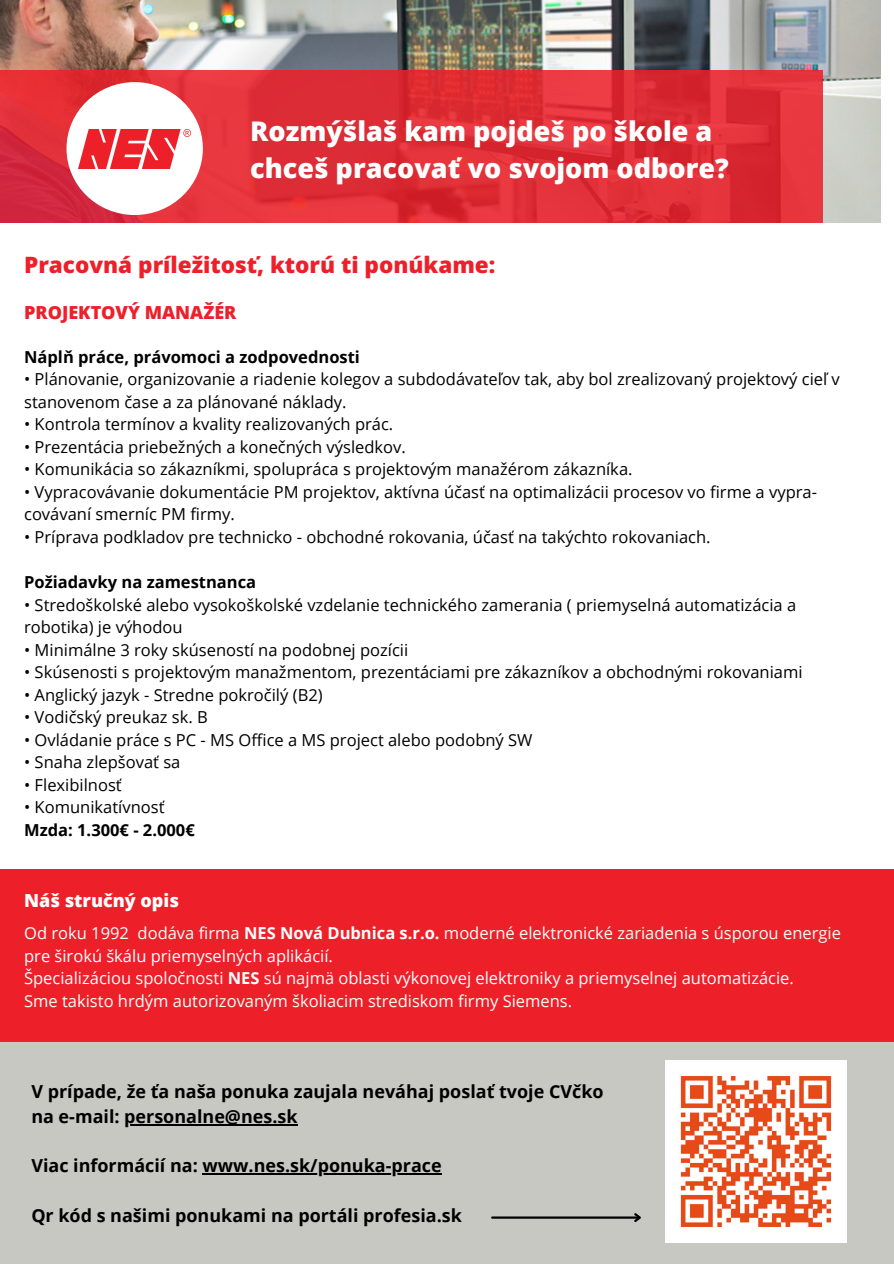
<style>
.page{position:relative;width:894px;height:1264px;background:#fff}
.page>*{position:absolute;margin:0;border:0;box-sizing:border-box;transform-origin:0 0}
.t1{font:800 27px/37.2px "Open Sans";color:#fff}
.t2{font:800 22.5px "Open Sans";color:#ed202a}
.t3{font:700 18px/24.8px "Open Sans";color:#000}
.t4{font:800 18px "Open Sans";color:#ed202a}
.t5{font:800 18px "Open Sans";color:#fff}
.t6{font:16.5px/22.5px "Open Sans";color:#000}
.t7{font:16.5px/22.5px "Open Sans";color:#fff}
.t8{font:700 16.5px "Open Sans";color:#000}
.s1{font-weight:700}
</style>
<div class="page">
<img style="left:0;top:0;width:880px;height:223px">
<svg style="left:0;top:71px;width:823px;height:152px;background:#df2e38"></svg>
<div style="left:66px;top:82px;width:137px;height:133px;background:#fff;border-radius:50%"></div>
<img style="left:79px;top:130px;width:111px;height:38px">
<div style="left:0;top:869px;width:893px;height:173px;background:#ed202a"></div>
<div style="left:0;top:1042px;width:893px;height:221px;background:#c8c8c3"></div>
<img style="left:665px;top:1060px;width:181px;height:182px">
<hr style="left:124px;top:1123px;width:173px;height:2px;background:#000">
<hr style="left:202px;top:1173px;width:239px;height:1px;background:#000">
<hr style="left:492px;top:1216px;width:147px;height:2px;background:#000">
<svg style="left:632px;top:1213px;width:9px;height:9px"></svg>
<p class="t1" style="left:250px;top:112px;width:480px">Rozmýšlaš kam pojdeš po škole a chceš pracovať vo svojom odbore?</p>
<p class="t2" style="left:24px;top:248px;width:472px">Pracovná príležitosť, ktorú ti ponúkame:</p>
<p class="t4" style="left:24px;top:299px;width:214px">PROJEKTOVÝ MANAŽÉR</p>
<p class="t8" style="left:24px;top:345px;width:337px">Náplň práce, právomoci a zodpovednosti</p>
<p class="t6" style="left:24px;top:367px;width:817px">• Plánovanie, organizovanie a riadenie kolegov a subdodávateľov tak, aby bol zrealizovaný projektový cieľ v stanovenom čase a za plánované náklady.</p>
<p class="t6" style="left:24px;top:412px;width:370px">• Kontrola termínov a kvality realizovaných prác.</p>
<p class="t6" style="left:24px;top:435px;width:383px">• Prezentácia priebežných a konečných výsledkov.</p>
<p class="t6" style="left:24px;top:458px;width:609px">• Komunikácia so zákazníkmi, spolupráca s projektovým manažérom zákazníka.</p>
<p class="t6" style="left:24px;top:480px;width:794px">• Vypracovávanie dokumentácie PM projektov, aktívna účasť na optimalizácii procesov vo firme a vypra&shy;covávaní smerníc PM firmy.</p>
<p class="t6" style="left:24px;top:525px;width:687px">• Príprava podkladov pre technicko - obchodné rokovania, účasť na takýchto rokovaniach.</p>
<p class="t8" style="left:24px;top:570px;width:233px">Požiadavky na zamestnanca</p>
<p class="t6" style="left:24px;top:593px;width:773px">• Stredoškolské alebo vysokoškolské vzdelanie technického zamerania ( priemyselná automatizácia a robotika) je výhodou</p>
<p class="t6" style="left:24px;top:638px;width:385px">• Minimálne 3 roky skúseností na podobnej pozícii</p>
<p class="t6" style="left:24px;top:660px;width:779px">• Skúsenosti s projektovým manažmentom, prezentáciami pre zákazníkov a obchodnými rokovaniami</p>
<p class="t6" style="left:24px;top:683px;width:300px">• Anglický jazyk - Stredne pokročilý (B2)</p>
<p class="t6" style="left:24px;top:705px;width:185px">• Vodičský preukaz sk. B</p>
<p class="t6" style="left:24px;top:728px;width:509px">• Ovládanie práce s PC - MS Office a MS project alebo podobný SW</p>
<p class="t6" style="left:24px;top:750px;width:158px">• Snaha zlepšovať sa</p>
<p class="t6" style="left:24px;top:773px;width:99px">• Flexibilnosť</p>
<p class="t6" style="left:24px;top:795px;width:142px">• Komunikatívnosť</p>
<p class="t8" style="left:24px;top:818px;width:172px">Mzda: 1.300€ - 2.000€</p>
<p class="t5" style="left:24px;top:888px;width:156px">Náš stručný opis</p>
<p class="t7" style="left:24px;top:921px;width:818px">Od roku 1992 dodáva firma <span class="s1">NES Nová Dubnica s.r.o.</span> moderné elektronické zariadenia s úsporou energie pre širokú škálu priemyselných aplikácií.</p>
<p class="t7" style="left:24px;top:966px;width:771px">Špecializáciou spoločnosti <span class="s1">NES</span> sú najmä oblasti výkonovej elektroniky a priemyselnej automatizácie.</p>
<p class="t7" style="left:24px;top:989px;width:549px">Sme takisto hrdým autorizovaným školiacim strediskom firmy Siemens.</p>
<p class="t3" style="left:31px;top:1078px;width:573px">V prípade, že ťa naša ponuka zaujala neváhaj poslať tvoje CVčko na e-mail: personalne@nes.sk</p>
<p class="t3" style="left:31px;top:1152px;width:412px">Viac informácií na: www.nes.sk/ponuka-prace</p>
<p class="t3" style="left:31px;top:1202px;width:432px">Qr kód s našimi ponukami na portáli profesia.sk</p>
</div>
